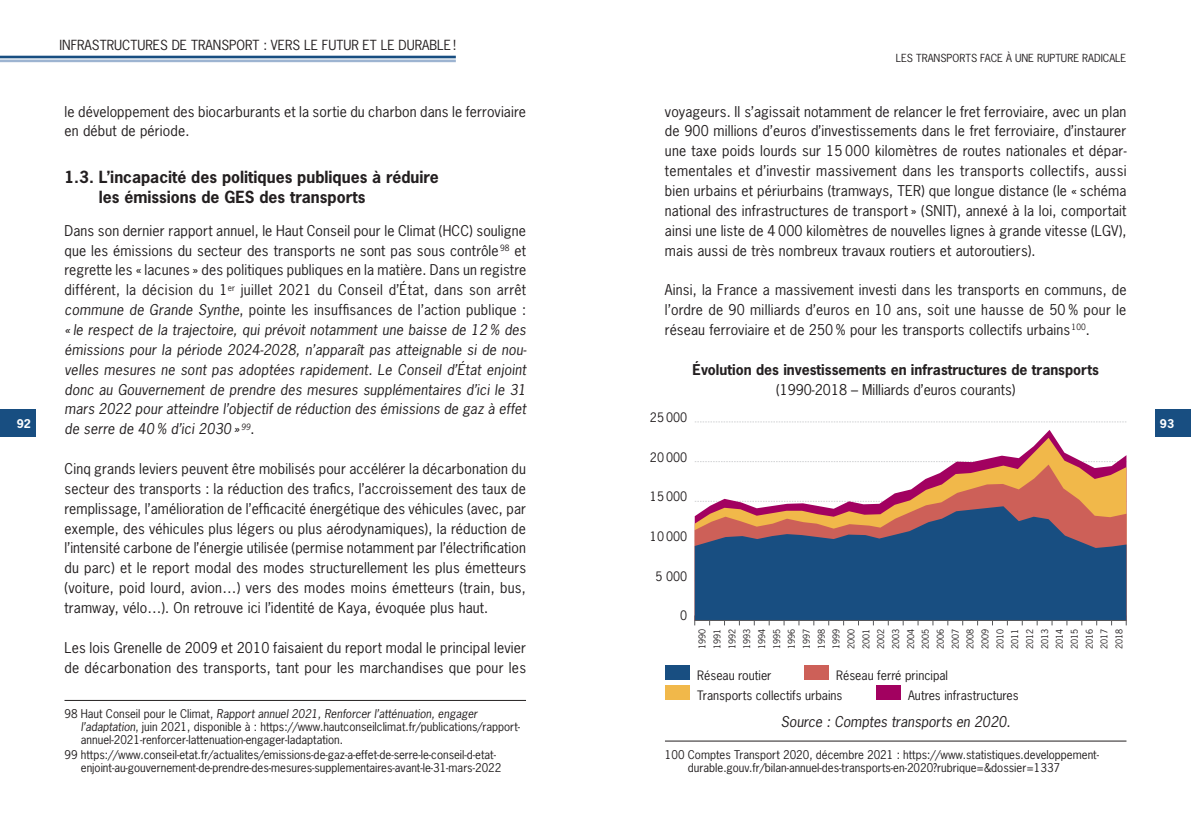
<style>
.page{position:relative;width:1191px;height:819px;background:#fff}
.page>*{position:absolute;margin:0;border:0;box-sizing:border-box;transform-origin:0 0}
.t1{font:700 15.75px/19.8px "News Gothic Std";color:#231f20}
.t2{font:14px/19.8px "News Gothic Std";letter-spacing:.01em;color:#231f20;text-align:justify}
.t3{font:italic 14px/19.8px "News Gothic Std";letter-spacing:.01em;color:#231f20;text-align:justify}
.t4{font:700 14px "News Gothic Std";color:#231f20}
.t5{font:13.12px "News Gothic Std";color:#231f20}
.t6{font:12.25px/19.8px "News Gothic Std";color:#231f20}
.t7{font:11.38px/13.1px "News Gothic Std";color:#231f20}
.t8{font:700 11.38px "News Gothic Std";color:#fff}
.t9{font:10.5px "News Gothic Std";color:#231f20}
.t10{font:8.75px/14.9px "News Gothic Std";color:#231f20;text-align:justify}
.s1{font-style:normal}
.s2{font-style:italic}
</style>
<div class="page">
<div style="left:0;top:409px;width:36px;height:28px;background:#184e81"></div>
<div style="left:1155px;top:409px;width:36px;height:28px;background:#184e81"></div>
<hr style="left:0;top:56px;width:456px;height:2px;background:#184e81">
<hr style="left:0;top:60px;width:456px;height:2px;background:#9db4d1">
<hr style="left:64px;top:700px;width:462px;height:1px;background:#231f20">
<hr style="left:665px;top:740px;width:461px;height:1px;background:#231f20">
<svg style="left:695px;top:421px;width:431px;height:1px"></svg>
<div style="left:665px;top:665px;width:25px;height:15px;background:#184e81"></div>
<div style="left:804px;top:665px;width:24px;height:15px;background:#cd6058"></div>
<div style="left:665px;top:685px;width:25px;height:14px;background:#f1b84a"></div>
<div style="left:876px;top:685px;width:24px;height:14px;background:#a20160"></div>
<svg style="left:694px;top:438px;width:432px;height:26px"></svg>
<svg style="left:695px;top:464px;width:431px;height:42px"></svg>
<svg style="left:694px;top:506px;width:432px;height:114px;background:#435679"></svg>
<hr style="left:694px;top:620px;width:432px;height:1px;background:#57585a">
<p class="t5" style="left:60px;top:36px;width:398px">INFRASTRUCTURES DE TRANSPORT : VERS LE FUTUR ET LE DURABLE !</p>
<p class="t9" style="left:895px;top:51px;width:232px">LES TRANSPORTS FACE À UNE RUPTURE RADICALE</p>
<p class="t2" style="left:665px;top:101px;width:463px">voyageurs. Il s’agissait notamment de relancer le fret ferroviaire, avec un plan de 900 millions d’euros d’investissements dans le fret ferroviaire, d’instaurer une taxe poids lourds sur 15 000 kilomètres de routes nationales et dépar&shy;tementales et d’investir massivement dans les transports collectifs, aussi bien urbains et périurbains (tramways, TER) que longue distance (le « schéma national des infrastructures de transport » (SNIT), annexé à la loi, comportait ainsi une liste de 4 000 kilomètres de nouvelles lignes à grande vitesse (LGV), mais aussi de très nombreux travaux routiers et autoroutiers).</p>
<p class="t2" style="left:665px;top:280px;width:463px">Ainsi, la France a massivement investi dans les transports en communs, de l’ordre de 90 milliards d’euros en 10 ans, soit une hausse de 50 % pour le réseau ferroviaire et de 250 % pour les transports collectifs urbains <sup>100</sup>.</p>
<p class="t2" style="left:64px;top:101px;width:463px">le développement des biocarburants et la sortie du charbon dans le ferroviaire en début de période.</p>
<p class="t1" style="left:99px;top:167px;width:341px;text-indent:-34px">1.3. L’incapacité des politiques publiques à réduire les émissions de GES des transports</p>
<p class="t3" style="left:64px;top:221px;width:464px"><span class="s1">Dans son dernier rapport annuel, le Haut Conseil pour le Climat (HCC) souligne que les émissions du secteur des transports ne sont pas sous contrôle</span> <sup>98</sup> <span class="s1">et regrette les « lacunes » des politiques publiques en la matière. Dans un registre différent, la décision du 1</span><sup>er</sup> <span class="s1">juillet 2021 du Conseil d’État, dans son arrêt </span>commune de Grande Synthe<span class="s1">, pointe les insuffisances de l’action publique : </span>« le respect de la trajectoire, qui prévoit notamment une baisse de 12 % des émissions pour la période 2024-2028, n’apparaît pas atteignable si de nou&shy;velles mesures ne sont pas adoptées rapidement. Le Conseil d’État enjoint donc au Gouvernement de prendre des mesures supplémentaires d’ici le 31 mars 2022 pour atteindre l’objectif de réduction des émissions de gaz à effet de serre de 40 % d’ici 2030 » <sup>99</sup><span class="s1">.</span></p>
<p class="t2" style="left:64px;top:458px;width:463px">Cinq grands leviers peuvent être mobilisés pour accélérer la décarbonation du secteur des transports : la réduction des trafics, l’accroissement des taux de remplissage, l’amélioration de l’efficacité énergétique des véhicules (avec, par exemple, des véhicules plus légers ou plus aérodynamiques), la réduction de l’intensité carbone de l’énergie utilisée (permise notamment par l’électrification du parc) et le report modal des modes structurellement les plus émetteurs (voiture, poid lourd, avion…) vers des modes moins émetteurs (train, bus, tramway, vélo…). On retrouve ici l’identité de Kaya, évoquée plus haut.</p>
<p class="t2" style="left:64px;top:637px;width:463px">Les lois Grenelle de 2009 et 2010 faisaient du report modal le principal levier de décarbonation des transports, tant pour les marchandises que pour les</p>
<p class="t4" style="left:692px;top:360px;width:408px">Évolution des investissements en infrastructures de transports</p>
<p class="t2" style="left:776px;top:379px;width:241px">(1990-2018 – Milliards d’euros courants)</p>
<p class="t6" style="left:650px;top:407px;width:39px">25 000</p>
<p class="t8" style="left:17px;top:415px;width:16px">92</p>
<p class="t8" style="left:1160px;top:415px;width:16px">93</p>
<p class="t6" style="left:650px;top:447px;width:39px">20 000</p>
<p class="t6" style="left:650px;top:486px;width:39px">15 000</p>
<p class="t6" style="left:650px;top:526px;width:39px">10 000</p>
<p class="t6" style="left:655px;top:566px;width:33px">5 000</p>
<p class="t6" style="left:680px;top:605px;width:9px">0</p>
<p class="t10" style="left:695px;top:649px;width:22px;rotate:-90deg">1990<br>1991<br>1992<br>1993<br>1994<br>1995<br>1996<br>1997<br>1998<br>1999<br>2000<br>2001<br>2002<br>2003<br>2004<br>2005<br>2006<br>2007<br>2008<br>2009<br>2010<br>2011<br>2012<br>2013<br>2014<br>2015<br>2016<br>2017<br>2018</p>
<p class="t6" style="left:697px;top:665px;width:76px">Réseau routier</p>
<p class="t6" style="left:697px;top:665px;width:252px;text-indent:139px">Réseau ferré principal<br>Transports collectifs urbains</p>
<p class="t6" style="left:908px;top:685px;width:112px">Autres infrastructures</p>
<p class="t7" style="left:81px;top:707px;width:441px;text-indent:-16px">98 Haut Conseil pour le Climat, <span class="s2">Rapport annuel 2021, Renforcer l’atténuation, engager l’adaptation</span>, juin 2021, disponible à : https://www.hautconseilclimat.fr/publications/rapport&shy;annuel-2021-renforcer-lattenuation-engager-ladaptation.</p>
<p class="t7" style="left:81px;top:747px;width:422px;text-indent:-16px">99 https://www.conseil-etat.fr/actualites/emissions-de-gaz-a-effet-de-serre-le-conseil-d-etat&shy;enjoint-au-gouvernement-de-prendre-des-mesures-supplementaires-avant-le-31-mars-2022</p>
<p class="t7" style="left:688px;top:747px;width:412px;text-indent:-23px">100 Comptes Transport 2020, décembre 2021 : https://www.statistiques.developpement&shy;durable.gouv.fr/bilan-annuel-des-transports-en-2020?rubrique=&amp;dossier=1337</p>
<p class="t3" style="left:781px;top:712px;width:231px">Source : Comptes transports en 2020.</p>
</div>
